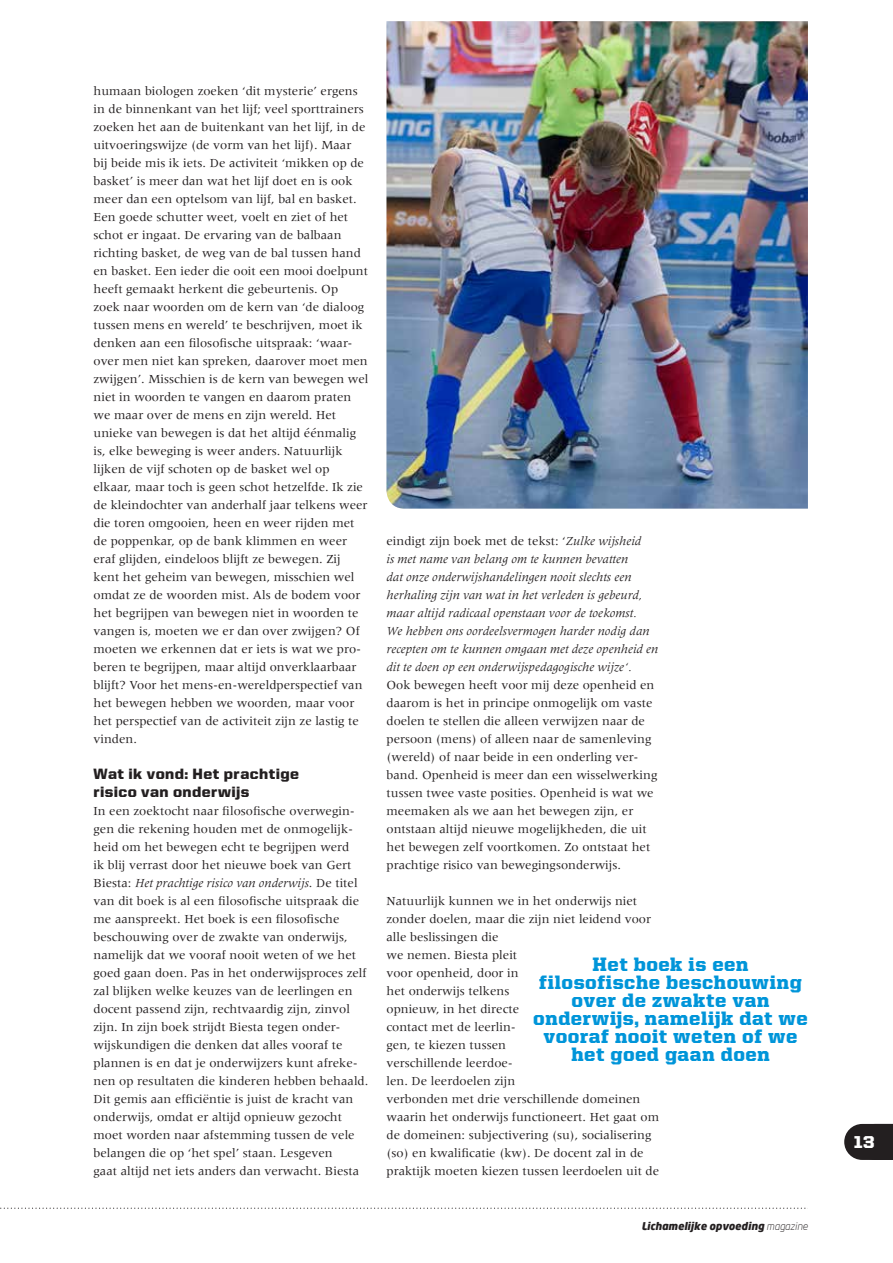
<style>
.page{position:relative;width:893px;height:1263px;background:#fff}
.page>*{position:absolute;margin:0;border:0;box-sizing:border-box;transform-origin:0 0}
.t1{font:900 19.5px/18px "United Serif Reg";letter-spacing:.03em;color:#0095d9;text-align:center}
.t2{font:900 17.25px "United Sans Reg";color:#fff}
.t3{font:900 15px/18px "United Sans Reg";letter-spacing:.025em;color:#231f20}
.t4{font:12.75px/18px "Meridien LT Std";color:#231f20}
.t5{font:italic 12.75px/18px "Meridien LT Std";color:#231f20}
.t6{font:italic 900 10.5px "Neo Sans";color:#231f20}
.s1{font-style:italic}
.s2{font-style:normal}
.s3{font-weight:300}
</style>
<div class="page">
<img style="left:386px;top:21px;width:422px;height:488px">
<svg style="left:844px;top:1124px;width:49px;height:36px;background:#353132"></svg>
<svg style="left:0;top:1207px;width:808px;height:2px"></svg>
<p class="t4" style="left:94px;top:81px;width:276px">humaan biologen zoeken ‘dit mysterie’ ergens in de binnenkant van het lijf; veel sporttrainers zoeken het aan de buitenkant van het lijf, in de uitvoeringswijze (de vorm van het lijf). Maar bij beide mis ik iets. De activiteit ‘mikken op de basket’ is meer dan wat het lijf doet en is ook meer dan een optelsom van lijf, bal en basket.<br>Een goede schutter weet, voelt en ziet of het schot er ingaat. De ervaring van de balbaan richting basket, de weg van de bal tussen hand en basket. Een ieder die ooit een mooi doelpunt heeft gemaakt herkent die gebeurtenis. Op<br>zoek naar woorden om de kern van ‘de dialoog tussen mens en wereld’ te beschrijven, moet ik denken aan een filosofische uitspraak: ‘waar&shy;over men niet kan spreken, daarover moet men zwijgen’. Misschien is de kern van bewegen wel niet in woorden te vangen en daarom praten we maar over de mens en zijn wereld. Het unieke van bewegen is dat het altijd éénmalig is, elke beweging is weer anders. Natuurlijk lijken de vijf schoten op de basket wel op elkaar, maar toch is geen schot hetzelfde. Ik zie de kleindochter van anderhalf jaar telkens weer die toren omgooien, heen en weer rijden met de poppenkar, op de bank klimmen en weer eraf glijden, eindeloos blijft ze bewegen. Zij kent het geheim van bewegen, misschien wel omdat ze de woorden mist. Als de bodem voor het begrijpen van bewegen niet in woorden te vangen is, moeten we er dan over zwijgen? Of moeten we erkennen dat er iets is wat we pro&shy;beren te begrijpen, maar altijd onverklaarbaar blijft? Voor het mens-en-wereldperspectief van het bewegen hebben we woorden, maar voor het perspectief van de activiteit zijn ze lastig te vinden.</p>
<p class="t3" style="left:94px;top:764px;width:207px">Wat ik vond: Het prachtige risico van onderwijs</p>
<p class="t4" style="left:94px;top:801px;width:276px">In een zoektocht naar filosofische overwegin&shy;gen die rekening houden met de onmogelijk&shy;heid om het bewegen echt te begrijpen werd<br>ik blij verrast door het nieuwe boek van Gert Biesta: <span class="s1">Het prachtige risico van onderwijs</span>. De titel van dit boek is al een filosofische uitspraak die me aanspreekt. Het boek is een filosofische beschouwing over de zwakte van onderwijs, namelijk dat we vooraf nooit weten of we het goed gaan doen. Pas in het onderwijsproces zelf zal blijken welke keuzes van de leerlingen en docent passend zijn, rechtvaardig zijn, zinvol zijn. In zijn boek strijdt Biesta tegen onder&shy;wijskundigen die denken dat alles vooraf te plannen is en dat je onderwijzers kunt afreke&shy;nen op resultaten die kinderen hebben behaald.<br>Dit gemis aan efficiëntie is juist de kracht van onderwijs, omdat er altijd opnieuw gezocht moet worden naar afstemming tussen de vele belangen die op ‘het spel’ staan. Lesgeven<br>gaat altijd net iets anders dan verwacht. Biesta</p>
<p class="t5" style="left:386px;top:532px;width:273px"><span class="s2">eindigt zijn boek met de tekst: ‘</span>Zulke wijsheid<br>is met name van belang om te kunnen bevatten<br>dat onze onderwijshandelingen nooit slechts een herhaling zijn van wat in het verleden is gebeurd, maar altijd radicaal openstaan voor de toekomst.<br>We hebben ons oordeelsvermogen harder nodig dan recepten om te kunnen omgaan met deze openheid en dit te doen op een onderwijspedagogische wijze‘.</p>
<p class="t4" style="left:386px;top:675px;width:272px">Ook bewegen heeft voor mij deze openheid en daarom is het in principe onmogelijk om vaste doelen te stellen die alleen verwijzen naar de persoon (mens) of alleen naar de samenleving (wereld) of naar beide in een onderling ver&shy;band. Openheid is meer dan een wisselwerking tussen twee vaste posities. Openheid is wat we meemaken als we aan het bewegen zijn, er ontstaan altijd nieuwe mogelijkheden, die uit het bewegen zelf voortkomen. Zo ontstaat het prachtige risico van bewegingsonderwijs.</p>
<p class="t4" style="left:386px;top:891px;width:274px">Natuurlijk kunnen we in het onderwijs niet zonder doelen, maar die zijn niet leidend voor alle beslissingen die<br>we nemen. Biesta pleit<br>voor openheid, door in<br>het onderwijs telkens<br>opnieuw, in het directe<br>contact met de leerlin-<br>gen, te kiezen tussen<br>verschillende leerdoe-<br>len. De leerdoelen zijn<br>verbonden met drie verschillende domeinen waarin het onderwijs functioneert. Het gaat om de domeinen: subjectivering (su), socialisering (so) en kwalificatie (kw). De docent zal in de praktijk moeten kiezen tussen leerdoelen uit de</p>
<h1 class="t1" style="left:533px;top:954px;width:276px">Het boek is een filosofische beschouwing over de zwakte van onderwijs, namelijk dat we vooraf nooit weten of we het goed gaan doen</h1>
<p class="t6" style="left:641px;top:1219px;width:168px">Lichamelijke opvoeding <span class="s3">magazine</span></p>
<h2 class="t2" style="left:854px;top:1133px;width:23px">13</h2>
</div>
